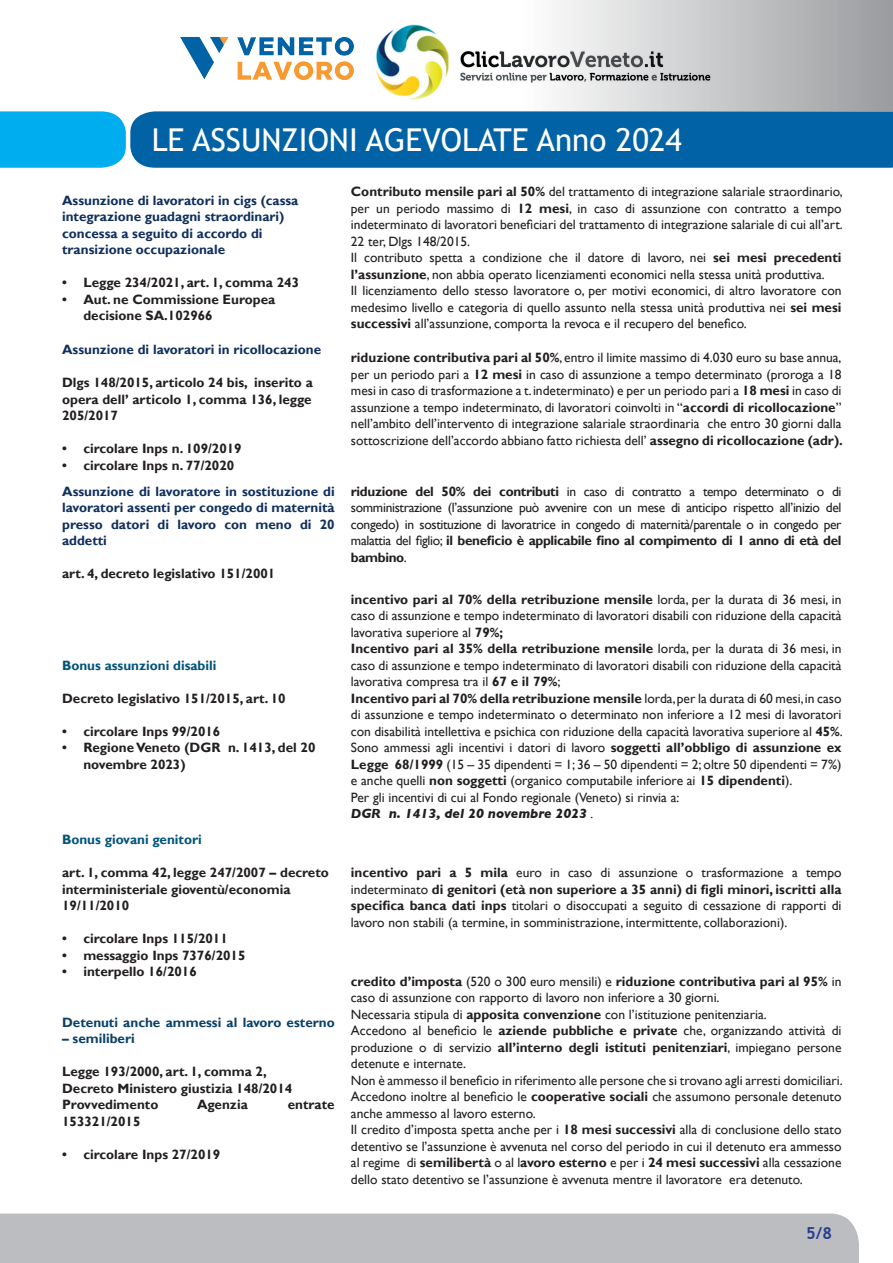
<style>
.page{position:relative;width:893px;height:1263px;background:#fff}
.page>*{position:absolute;margin:0;border:0;box-sizing:border-box;transform-origin:0 0}
.t1{font:31.5px "Trebuchet MS";color:#fff}
.t2{font:700 16.5px "Trebuchet MS";color:#253f8e}
.t3{font:13.5px/16.5px "Gill Sans";color:#231f20}
.t4{font:700 13.5px/16.5px "Gill Sans";color:#231f20}
.t5{font:700 13.5px/16.5px "Gill Sans";color:#102f5d}
.t6{font:700 13.5px "Gill Sans";color:#094067}
.t7{font:700 13.5px "Gill Sans";color:#02547b}
.s1{font-weight:700}
.s2{font-weight:700;font-style:italic}
.s3{font-style:italic}
</style>
<div class="page">
<svg style="left:0;top:111px;width:893px;height:57px;background:#0770b1"></svg>
<div style="left:428px;top:0;width:465px;height:111px;background:linear-gradient(to right,#fff,#9d9fa2)"></div>
<img style="left:376px;top:19px;width:339px;height:88px">
<img style="left:180px;top:36px;width:174px;height:44px">
<div style="left:0;top:1213px;width:859px;height:50px;background:#bcbdc0"></div>
<h1 class="t1" style="left:152px;top:121px;width:532px">LE ASSUNZIONI AGEVOLATE Anno 2024</h1>
<p class="t5" style="left:62px;top:192px;width:238px">Assunzione di lavoratori in cigs (cassa integrazione guadagni straordinari) concessa a seguito di accordo di transizione occupazionale</p>
<p class="t4" style="left:62px;top:275px;width:239px">• Legge 234/2021, art. 1, comma 243</p>
<p class="t4" style="left:83px;top:291px;width:193px;text-indent:-21px">• Aut. ne Commissione Europea decisione SA.102966</p>
<p class="t5" style="left:62px;top:342px;width:261px">Assunzione di lavoratori in ricollocazione</p>
<p class="t4" style="left:62px;top:375px;width:252px;text-align:justify">Dlgs 148/2015, articolo 24 bis, inserito a opera dell’ articolo 1, comma 136, legge 205/2017</p>
<p class="t4" style="left:62px;top:441px;width:181px">• circolare Inps n. 109/2019</p>
<p class="t4" style="left:62px;top:457px;width:174px">• circolare Inps n. 77/2020</p>
<p class="t5" style="left:62px;top:483px;width:274px;text-align:justify">Assunzione di lavoratore in sostituzione di lavoratori assenti per congedo di maternità presso datori di lavoro con meno di 20 addetti</p>
<p class="t4" style="left:62px;top:566px;width:215px">art. 4, decreto legislativo 151/2001</p>
<p class="t7" style="left:62px;top:657px;width:156px">Bonus assunzioni disabili</p>
<p class="t4" style="left:62px;top:690px;width:225px">Decreto legislativo 151/2015, art. 10</p>
<p class="t4" style="left:62px;top:723px;width:160px">• circolare Inps 99/2016</p>
<p class="t4" style="left:83px;top:740px;width:234px;text-indent:-21px">• Regione Veneto (DGR n. 1413, del 20 novembre 2023)</p>
<p class="t7" style="left:62px;top:831px;width:141px">Bonus giovani genitori</p>
<p class="t4" style="left:62px;top:865px;width:268px">art. 1, comma 42, legge 247/2007 – decreto interministeriale gioventù/economia<br>19/11/2010</p>
<p class="t4" style="left:62px;top:931px;width:167px">• circolare Inps 115/2011</p>
<p class="t4" style="left:62px;top:947px;width:185px">• messaggio Inps 7376/2015</p>
<p class="t4" style="left:62px;top:964px;width:136px">• interpello 16/2016</p>
<p class="t6" style="left:62px;top:1014px;width:274px">Detenuti anche ammessi al lavoro esterno</p>
<p class="t6" style="left:62px;top:1030px;width:74px">– semiliberi</p>
<p class="t4" style="left:62px;top:1064px;width:232px">Legge 193/2000, art. 1, comma 2,<br>Decreto Ministero giustizia 148/2014<br>Provvedimento</p>
<p class="t4" style="left:197px;top:1097px;width:52px">Agenzia</p>
<p class="t4" style="left:288px;top:1097px;width:48px">entrate</p>
<p class="t4" style="left:62px;top:1113px;width:80px">153321/2015</p>
<p class="t4" style="left:62px;top:1146px;width:160px">• circolare Inps 27/2019</p>
<p class="t3" style="left:351px;top:184px;width:493px"><span class="s1">Contributo mensile pari al 50%</span> del trattamento di integrazione salariale straordinario, per un periodo massimo di <span class="s1">12 mesi</span>, in caso di assunzione con contratto a tempo indeterminato di lavoratori beneficiari del trattamento di integrazione salariale di cui all’art.<br>22 ter, Dlgs 148/2015.<br>Il contributo spetta a condizione che il datore di lavoro, nei <span class="s1">sei mesi precedenti l’assunzione</span>, non abbia operato licenziamenti economici nella stessa unità produttiva.<br>Il licenziamento dello stesso lavoratore o, per motivi economici, di altro lavoratore con medesimo livello e categoria di quello assunto nella stessa unità produttiva nei <span class="s1">sei mesi successivi</span> all’assunzione, comporta la revoca e il recupero del benefico.</p>
<p class="t3" style="left:351px;top:350px;width:493px;text-align:justify"><span class="s1">riduzione contributiva pari al 50%</span>, entro il limite massimo di 4.030 euro su base annua, per un periodo pari a <span class="s1">12 mesi</span> in caso di assunzione a tempo determinato (proroga a 18 mesi in caso di trasformazione a t. indeterminato) e per un periodo pari a <span class="s1">18 mesi</span> in caso di assunzione a tempo indeterminato, di lavoratori coinvolti in “<span class="s1">accordi di ricollocazione</span>” nell’ambito dell’intervento di integrazione salariale straordinaria che entro 30 giorni dalla sottoscrizione dell’accordo abbiano fatto richiesta dell’ <span class="s1">assegno di ricollocazione (adr).</span></p>
<p class="t3" style="left:351px;top:483px;width:492px;text-align:justify"><span class="s1">riduzione del 50% dei contributi</span> in caso di contratto a tempo determinato o di somministrazione (l’assunzione può avvenire con un mese di anticipo rispetto all’inizio del congedo) in sostituzione di lavoratrice in congedo di maternità/parentale o in congedo per malattia del figlio; <span class="s1">il beneficio è applicabile fino al compimento di 1 anno di età del bambino</span>.</p>
<p class="t3" style="left:351px;top:591px;width:493px"><span class="s1">incentivo pari al 70% della retribuzione mensile</span> lorda, per la durata di 36 mesi, in caso di assunzione e tempo indeterminato di lavoratori disabili con riduzione della capacità lavorativa superiore al <span class="s1">79%;<br>Incentivo pari al 35% della retribuzione mensile</span> lorda, per la durata di 36 mesi, in caso di assunzione e tempo indeterminato di lavoratori disabili con riduzione della capacità lavorativa compresa tra il <span class="s1">67 e il 79%</span>;<br><span class="s1">Incentivo pari al 70% della retribuzione mensile</span> lorda, per la durata di 60 mesi, in caso di assunzione e tempo indeterminato o determinato non inferiore a 12 mesi di lavoratori con disabilità intellettiva e psichica con riduzione della capacità lavorativa superiore al <span class="s1">45%</span>.<br>Sono ammessi agli incentivi i datori di lavoro <span class="s1">soggetti all’obbligo di assunzione ex Legge 68/1999</span> (15 – 35 dipendenti = 1; 36 – 50 dipendenti = 2; oltre 50 dipendenti = 7%) e anche quelli <span class="s1">non soggetti</span> (organico computabile inferiore ai <span class="s1">15 dipendenti</span>).<br>Per gli incentivi di cui al Fondo regionale (Veneto) si rinvia a:<br><span class="s2">DGR n. 1413, del 20 novembre 2023</span> <span class="s3">.</span></p>
<p class="t3" style="left:351px;top:864px;width:492px;text-align:justify"><span class="s1">incentivo pari a 5 mila</span> euro in caso di assunzione o trasformazione a tempo indeterminato <span class="s1">di genitori (età non superiore a 35 anni) di figli minori, iscritti alla specifica banca dati inps</span> titolari o disoccupati a seguito di cessazione di rapporti di lavoro non stabili (a termine, in somministrazione, intermittente, collaborazioni).</p>
<p class="t3" style="left:351px;top:973px;width:493px"><span class="s1">credito d’imposta</span> (520 o 300 euro mensili) e <span class="s1">riduzione contributiva pari al 95%</span> in caso di assunzione con rapporto di lavoro non inferiore a 30 giorni.<br>Necessaria stipula di <span class="s1">apposita convenzione</span> con l’istituzione penitenziaria.<br>Accedono al beneficio le <span class="s1">aziende pubbliche e private</span> che, organizzando attività di produzione o di servizio <span class="s1">all’interno degli istituti penitenziari</span>, impiegano persone detenute e internate.<br>Non è ammesso il beneficio in riferimento alle persone che si trovano agli arresti domiciliari.<br>Accedono inoltre al beneficio le <span class="s1">cooperative sociali</span> che assumono personale detenuto anche ammesso al lavoro esterno.<br>Il credito d’imposta spetta anche per i <span class="s1">18 mesi successivi</span> alla di conclusione dello stato detentivo se l’assunzione è avvenuta nel corso del periodo in cui il detenuto era ammesso al regime di <span class="s1">semilibertà</span> o al l<span class="s1">avoro esterno</span> e per i <span class="s1">24 mesi successivi</span> alla cessazione dello stato detentivo se l’assunzione è avvenuta mentre il lavoratore era detenuto.</p>
<p class="t2" style="left:806px;top:1223px;width:27px">5/8</p>
</div>
